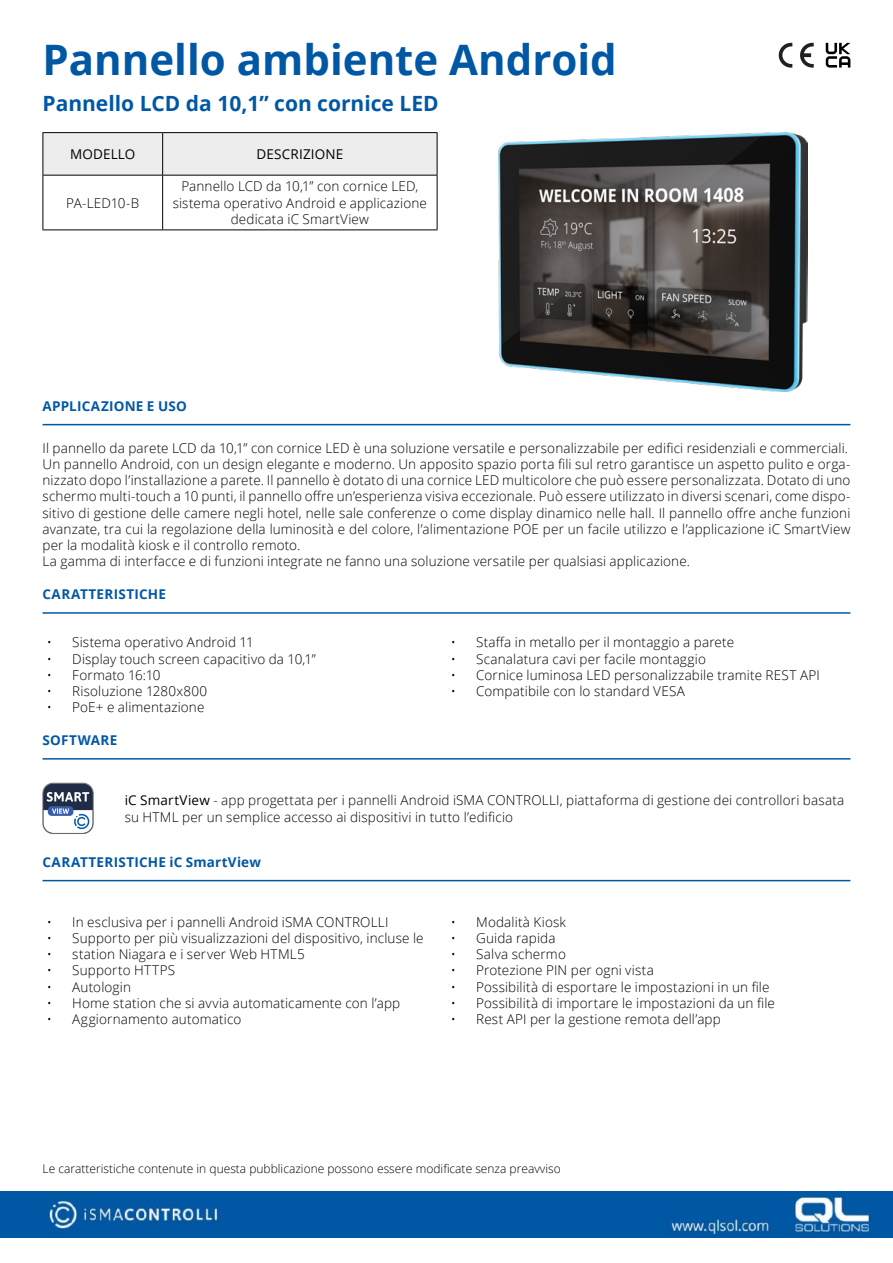
<style>
.page{position:relative;width:893px;height:1263px;background:#fff}
.page>*{position:absolute;margin:0;border:0;box-sizing:border-box;transform-origin:0 0}
.t1{font:700 42px "Open Sans";color:#0058a5}
.t2{font:700 21px "Open Sans";color:#0058a5}
.t3{font:300 13.5px/16.2px "Open Sans";letter-spacing:.01em;color:#000}
.t4{font:700 13.5px "Open Sans";letter-spacing:.02em;color:#0058a5}
.t5{font:13.5px "Open Sans";letter-spacing:.01em;color:#000}
.t6{font:300 12px "Open Sans";color:#000}
.s1{font-weight:400}
</style>
<div class="page">
<div style="left:0;top:1191px;width:893px;height:46px;background:#0058a5"></div>
<div style="left:44px;top:133px;width:393px;height:42px;background:#ededed"></div>
<hr style="left:43px;top:132px;width:120px;height:1px;background:#000">
<hr style="left:43px;top:133px;width:1px;height:42px;background:#000">
<hr style="left:163px;top:132px;width:274px;height:1px;background:#000">
<hr style="left:162px;top:133px;width:1px;height:42px;background:#000">
<hr style="left:437px;top:133px;width:1px;height:42px;background:#000">
<hr style="left:43px;top:175px;width:120px;height:1px;background:#000">
<hr style="left:43px;top:176px;width:1px;height:53px;background:#000">
<hr style="left:163px;top:175px;width:274px;height:1px;background:#000">
<hr style="left:162px;top:176px;width:1px;height:53px;background:#000">
<hr style="left:437px;top:176px;width:1px;height:53px;background:#000">
<hr style="left:43px;top:229px;width:120px;height:1px;background:#000">
<hr style="left:163px;top:229px;width:274px;height:1px;background:#000">
<img style="left:498px;top:132px;width:309px;height:259px">
<hr style="left:43px;top:424px;width:807px;height:1px;background:#0058a5">
<hr style="left:43px;top:612px;width:807px;height:2px;background:#0058a5">
<hr style="left:43px;top:758px;width:807px;height:2px;background:#0058a5">
<hr style="left:43px;top:880px;width:807px;height:1px;background:#0058a5">
<svg style="left:43px;top:783px;width:49px;height:50px"></svg>
<div style="left:43px;top:783px;width:51px;height:51px;border:1px solid #696969;border-radius:10px"></div>
<svg style="left:779px;top:43px;width:13px;height:25px"></svg>
<svg style="left:800px;top:43px;width:14px;height:25px"></svg>
<svg style="left:826px;top:43px;width:24px;height:25px"></svg>
<img style="left:11px;top:1193px;width:882px;height:45px">
<h1 class="t1" style="left:43px;top:30px;width:576px">Pannello ambiente Android</h1>
<h2 class="t2" style="left:43px;top:89px;width:398px">Pannello LCD da 10,1” con cornice LED</h2>
<p class="t5" style="left:70px;top:145px;width:67px">MODELLO</p>
<p class="t5" style="left:256px;top:145px;width:88px">DESCRIZIONE</p>
<p class="t3" style="left:66px;top:194px;width:74px">PA-LED10-B</p>
<p class="t3" style="left:173px;top:178px;width:256px;text-align:center">Pannello LCD da 10,1” con cornice LED, sistema operativo Android e applicazione dedicata iC SmartView</p>
<p class="t4" style="left:43px;top:397px;width:146px">APPLICAZIONE E USO</p>
<p class="t3" style="left:43px;top:439px;width:809px">Il pannello da parete LCD da 10,1” con cornice LED è una soluzione versatile e personalizzabile per edifici residenziali e commerciali.<br>Un pannello Android, con un design elegante e moderno. Un apposito spazio porta fili sul retro garantisce un aspetto pulito e orga&shy;nizzato dopo l’installazione a parete. Il pannello è dotato di una cornice LED multicolore che può essere personalizzata. Dotato di uno schermo multi-touch a 10 punti, il pannello offre un’esperienza visiva eccezionale. Può essere utilizzato in diversi scenari, come dispo&shy;sitivo di gestione delle camere negli hotel, nelle sale conferenze o come display dinamico nelle hall. Il pannello offre anche funzioni avanzate, tra cui la regolazione della luminosità e del colore, l’alimentazione POE per un facile utilizzo e l’applicazione iC SmartView per la modalità kiosk e il controllo remoto.<br>La gamma di interfacce e di funzioni integrate ne fanno una soluzione versatile per qualsiasi applicazione.</p>
<p class="t4" style="left:43px;top:585px;width:125px">CARATTERISTICHE</p>
<p class="t3" style="left:47px;top:634px;width:209px">• Sistema operativo Android 11</p>
<p class="t3" style="left:47px;top:650px;width:271px">• Display touch screen capacitivo da 10,1”</p>
<p class="t3" style="left:47px;top:666px;width:115px">• Formato 16:10</p>
<p class="t3" style="left:47px;top:682px;width:162px">• Risoluzione 1280x800</p>
<p class="t3" style="left:47px;top:699px;width:159px">• PoE+ e alimentazione</p>
<p class="t3" style="left:451px;top:634px;width:285px">• Staffa in metallo per il montaggio a parete</p>
<p class="t3" style="left:451px;top:650px;width:257px">• Scanalatura cavi per facile montaggio</p>
<p class="t3" style="left:451px;top:666px;width:371px">• Cornice luminosa LED personalizzabile tramite REST API</p>
<p class="t3" style="left:451px;top:682px;width:236px">• Compatibile con lo standard VESA</p>
<p class="t4" style="left:43px;top:731px;width:76px">SOFTWARE</p>
<p class="t3" style="left:125px;top:792px;width:721px"><span class="s1">iC SmartView</span> - app progettata per i pannelli Android iSMA CONTROLLI, piattaforma di gestione dei controllori basata su HTML per un semplice accesso ai dispositivi in tutto l’edificio</p>
<p class="t4" style="left:43px;top:853px;width:220px">CARATTERISTICHE iC SmartView</p>
<p class="t3" style="left:47px;top:913px;width:343px">• In esclusiva per i pannelli Android iSMA CONTROLLI</p>
<p class="t3" style="left:47px;top:930px;width:378px">• Supporto per più visualizzazioni del dispositivo, incluse le</p>
<p class="t3" style="left:47px;top:946px;width:260px">• station Niagara e i server Web HTML5</p>
<p class="t3" style="left:47px;top:962px;width:130px">• Supporto HTTPS</p>
<p class="t3" style="left:47px;top:978px;width:86px">• Autologin</p>
<p class="t3" style="left:47px;top:994px;width:355px">• Home station che si avvia automaticamente con l’app</p>
<p class="t3" style="left:47px;top:1011px;width:196px">• Aggiornamento automatico</p>
<p class="t3" style="left:451px;top:913px;width:117px">• Modalità Kiosk</p>
<p class="t3" style="left:451px;top:930px;width:106px">• Guida rapida</p>
<p class="t3" style="left:451px;top:946px;width:117px">• Salva schermo</p>
<p class="t3" style="left:451px;top:962px;width:205px">• Protezione PIN per ogni vista</p>
<p class="t3" style="left:451px;top:978px;width:320px">• Possibilità di esportare le impostazioni in un file</p>
<p class="t3" style="left:451px;top:994px;width:326px">• Possibilità di importare le impostazioni da un file</p>
<p class="t3" style="left:451px;top:1011px;width:272px">• Rest API per la gestione remota dell’app</p>
<p class="t6" style="left:43px;top:1160px;width:520px">Le caratteristiche contenute in questa pubblicazione possono essere modificate senza preavviso</p>
</div>
